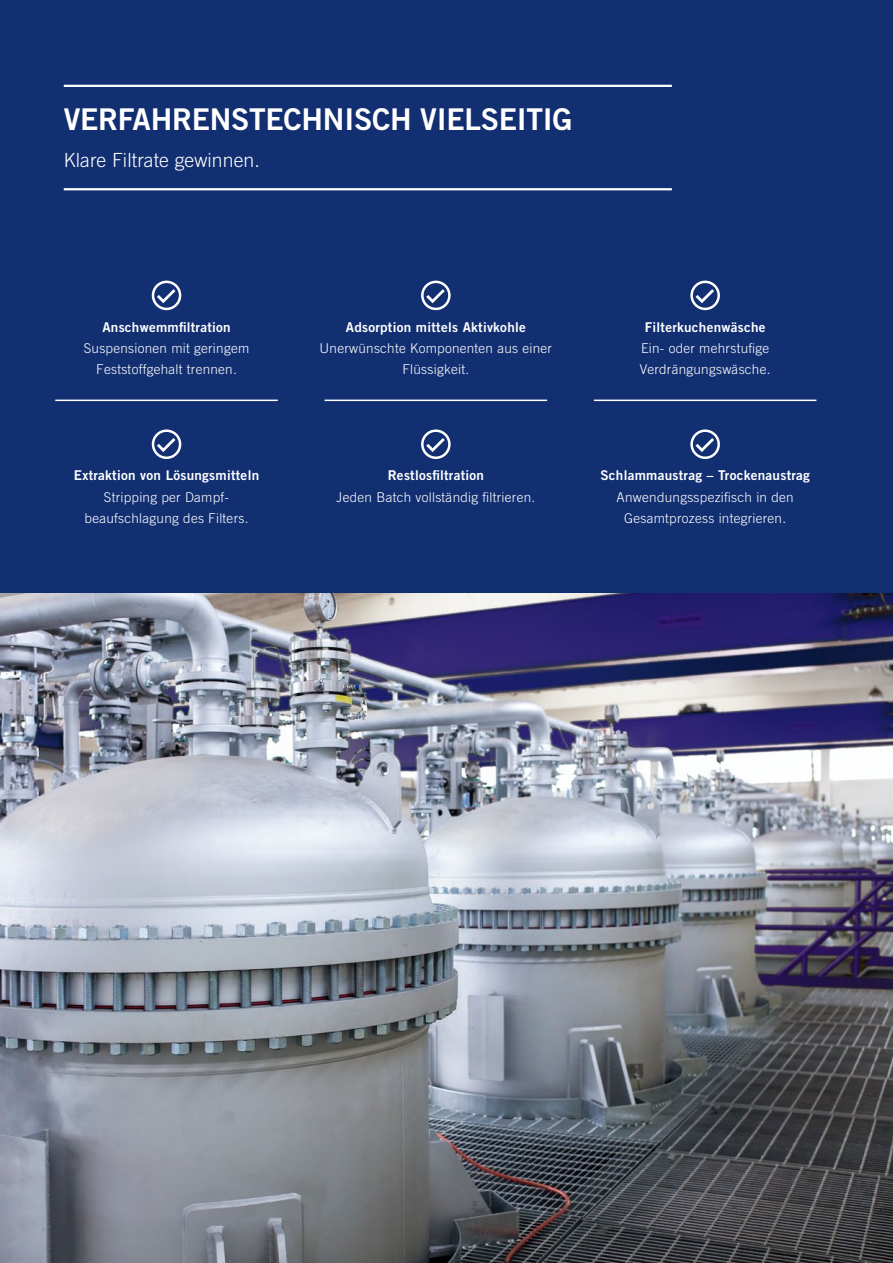
<style>
.page{position:relative;width:893px;height:1263px;background:#fff}
.page>*{position:absolute;margin:0;border:0;box-sizing:border-box;transform-origin:0 0}
.Head_20_22{font:30px "Trade Gothic LT Std Bd 2";letter-spacing:-.01em;color:#fff}
.Subhead_13_17{font:300 19.5px "Trade Gothic LT Std";letter-spacing:.005em;color:#fff}
.Copy_9___11{font:300 13.5px/21.3px "Trade Gothic LT Std";letter-spacing:.02em;color:#fff;text-align:center}
.Copy_9___11-2{font:13.5px "Trade Gothic LT Std Bd 2";letter-spacing:.02em;color:#fff}
</style>
<div class="page">
<img style="left:0;top:592px;width:893px;height:671px">
<div style="left:0;top:0;width:893px;height:592px;background:#122f72"></div>
<hr style="left:55px;top:400px;width:223px;height:1px;background:#fff">
<svg style="left:152px;top:281px;width:29px;height:29px"></svg>
<svg style="left:152px;top:429px;width:29px;height:30px"></svg>
<hr style="left:325px;top:400px;width:222px;height:1px;background:#fff">
<svg style="left:421px;top:281px;width:30px;height:29px"></svg>
<svg style="left:421px;top:429px;width:30px;height:30px"></svg>
<hr style="left:594px;top:400px;width:222px;height:1px;background:#fff">
<svg style="left:690px;top:281px;width:30px;height:29px"></svg>
<svg style="left:690px;top:429px;width:30px;height:30px"></svg>
<hr style="left:64px;top:85px;width:608px;height:2px;background:#fff">
<hr style="left:64px;top:188px;width:608px;height:2px;background:#fff">
<p class="Head_20_22" style="left:64px;top:100px;width:510px">VERFAHRENSTECHNISCH VIELSEITIG</p>
<p class="Subhead_13_17" style="left:64px;top:148px;width:198px">Klare Filtrate gewinnen.</p>
<p class="Copy_9___11-2" style="left:102px;top:318px;width:130px">Anschwemmfiltration</p>
<p class="Copy_9___11" style="left:84px;top:337px;width:167px">Suspensionen mit geringem<br>Feststoffgehalt trennen.</p>
<p class="Copy_9___11-2" style="left:74px;top:467px;width:187px">Extraktion von Lösungsmitteln</p>
<p class="Copy_9___11" style="left:85px;top:486px;width:165px">Stripping per Dampf&shy;beaufschlagung des Filters.</p>
<p class="Copy_9___11-2" style="left:346px;top:318px;width:182px">Adsorption mittels Aktivkohle</p>
<p class="Copy_9___11" style="left:320px;top:337px;width:234px">Unerwünschte Komponenten aus einer<br>Flüssigkeit.</p>
<p class="Copy_9___11-2" style="left:388px;top:467px;width:98px">Restlosfiltration</p>
<p class="Copy_9___11" style="left:336px;top:486px;width:200px">Jeden Batch vollständig filtrieren.</p>
<p class="Copy_9___11-2" style="left:645px;top:318px;width:122px">Filterkuchenwäsche</p>
<p class="Copy_9___11" style="left:640px;top:337px;width:132px;text-align:left">Ein- oder mehrstufige<br>Verdrängungswäsche.</p>
<p class="Copy_9___11-2" style="left:600px;top:467px;width:211px">Schlammaustrag – Trockenaustrag</p>
<p class="Copy_9___11" style="left:617px;top:486px;width:179px">Anwendungsspezifisch in den<br>Gesamtprozess integrieren.</p>
</div>
